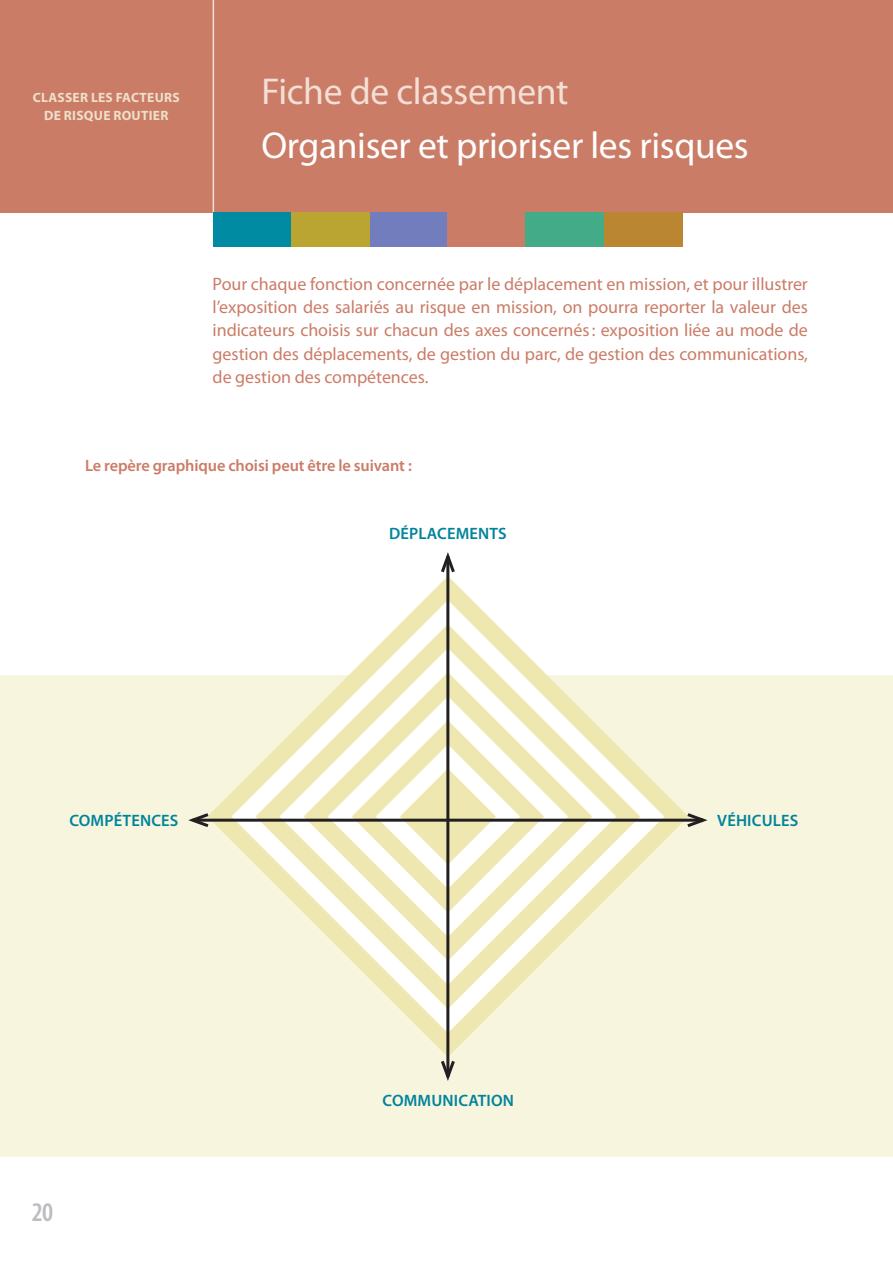
<style>
.page{position:relative;width:893px;height:1263px;background:#fff}
.page>*{position:absolute;margin:0;border:0;box-sizing:border-box;transform-origin:0 0}
.t1{font:37.5px "Myriad Pro";letter-spacing:-.01em;color:#fff}
.t2{font:37.5px "Myriad Pro";letter-spacing:-.01em;color:#f3dfd5}
.t3{font:600 condensed 27px "Myriad Pro";color:#bcbdc0}
.t4{font:18px/23.2px "Myriad Pro";letter-spacing:-.005em;color:#cb7c67;text-align:justify}
.t5{font:600 16.5px "Myriad Pro";letter-spacing:.01em;color:#00839c}
.t6{font:600 16.5px "Myriad Pro";letter-spacing:-.005em;color:#cb7c67}
.t7{font:700 13.5px/18px "Myriad Pro";letter-spacing:.02em;color:#efe0c9;text-align:center}
</style>
<div class="page">
<div style="left:0;top:0;width:893px;height:213px;background:#cb7c67"></div>
<hr style="left:213px;top:0;width:1px;height:213px;background:#f3dfd5">
<div style="left:0;top:675px;width:893px;height:482px;background:#f7f5dd"></div>
<div style="left:370px;top:213px;width:79px;height:34px;background:#717dbd"></div>
<div style="left:447px;top:213px;width:78px;height:34px;background:#cb7c67"></div>
<div style="left:604px;top:213px;width:79px;height:34px;background:#ba8632"></div>
<div style="left:525px;top:213px;width:79px;height:34px;background:#43ab87"></div>
<div style="left:213px;top:213px;width:78px;height:34px;background:#008ba3"></div>
<div style="left:291px;top:213px;width:79px;height:34px;background:#bba532"></div>
<svg style="left:212px;top:576px;width:472px;height:481px"></svg>
<svg style="left:231px;top:600px;width:433px;height:433px"></svg>
<svg style="left:255px;top:624px;width:385px;height:385px"></svg>
<svg style="left:279px;top:648px;width:337px;height:337px"></svg>
<svg style="left:304px;top:672px;width:288px;height:289px"></svg>
<svg style="left:328px;top:696px;width:240px;height:241px;background:#f6f2d6"></svg>
<svg style="left:352px;top:720px;width:192px;height:193px;background:#f5f2d4"></svg>
<hr style="left:193px;top:819px;width:510px;height:3px;background:#231f20">
<svg style="left:188px;top:812px;width:24px;height:15px"></svg>
<svg style="left:684px;top:812px;width:24px;height:15px"></svg>
<hr style="left:446px;top:556px;width:3px;height:520px;background:#231f20">
<svg style="left:441px;top:1057px;width:14px;height:24px"></svg>
<svg style="left:441px;top:552px;width:14px;height:24px"></svg>
<p class="t7" style="left:33px;top:89px;width:148px">CLASSER LES FACTEURS<br>DE RISQUE ROUTIER</p>
<h1 class="t2" style="left:261px;top:69px;width:308px">Fiche de classement</h1>
<h1 class="t1" style="left:261px;top:122px;width:489px">Organiser et prioriser les risques</h1>
<p class="t4" style="left:213px;top:272px;width:597px">Pour chaque fonction concernée par le déplacement en mission, et pour illustrer l’exposition des salariés au risque en mission, on pourra reporter la valeur des indicateurs choisis sur chacun des axes concernés: exposition liée au mode de gestion des déplacements, de gestion du parc, de gestion des communications, de gestion des compétences.</p>
<p class="t6" style="left:85px;top:456px;width:328px">Le repère graphique choisi peut être le suivant :</p>
<p class="t5" style="left:389px;top:524px;width:119px">DÉPLACEMENTS</p>
<p class="t5" style="left:69px;top:811px;width:111px">COMPÉTENCES</p>
<p class="t5" style="left:717px;top:811px;width:83px">VÉHICULES</p>
<h2 class="t3" style="left:32px;top:1197px;width:23px">20</h2>
<p class="t5" style="left:383px;top:1091px;width:133px">COMMUNICATION</p>
</div>
